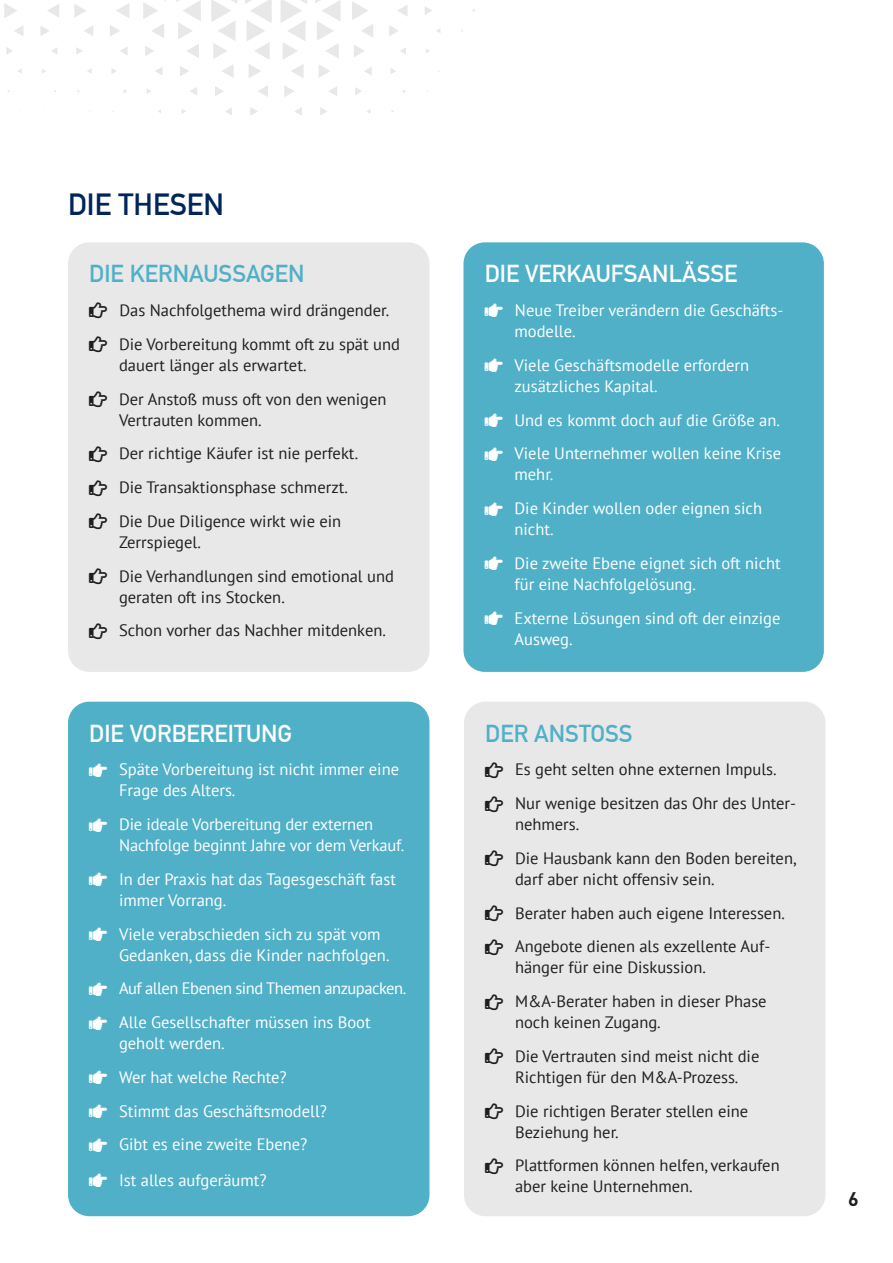
<style>
.page{position:relative;width:893px;height:1263px;background:#fff}
.page>*{position:absolute;margin:0;border:0;box-sizing:border-box;transform-origin:0 0}
.t1{font:700 30px "DIN Alternate";color:#002659}
.t2{font:700 24px "DIN Alternate";color:#fff}
.t3{font:700 24px "DIN Alternate";color:#4fb0c7}
.t4{font:700 19.5px "DIN";color:#1f1f1f}
.t5{font:16.5px/33.8px "PT Sans";color:#1f1f1f}
.t6{font:16.5px/33.8px "PT Sans";color:#fff}
.t7{font:16.5px/33.8px "PT Sans";letter-spacing:-.03em;color:#fff}
</style>
<div class="page">
<svg style="left:425px;top:7px;width:7px;height:8px"></svg>
<svg style="left:397px;top:5px;width:11px;height:11px"></svg>
<svg style="left:389px;top:25px;width:9px;height:11px"></svg>
<svg style="left:401px;top:48px;width:5px;height:6px"></svg>
<svg style="left:352px;top:1px;width:21px;height:37px"></svg>
<svg style="left:391px;top:68px;width:5px;height:6px"></svg>
<svg style="left:354px;top:45px;width:10px;height:12px"></svg>
<svg style="left:365px;top:67px;width:7px;height:8px"></svg>
<svg style="left:355px;top:87px;width:7px;height:8px"></svg>
<svg style="left:315px;top:0;width:26px;height:77px"></svg>
<svg style="left:329px;top:86px;width:8px;height:10px"></svg>
<svg style="left:281px;top:0;width:26px;height:78px"></svg>
<svg style="left:320px;top:108px;width:7px;height:7px"></svg>
<svg style="left:284px;top:86px;width:10px;height:11px"></svg>
<svg style="left:295px;top:107px;width:7px;height:9px"></svg>
<svg style="left:245px;top:0;width:27px;height:78px"></svg>
<svg style="left:258px;top:86px;width:10px;height:11px"></svg>
<svg style="left:211px;top:0;width:26px;height:78px"></svg>
<svg style="left:250px;top:107px;width:8px;height:8px"></svg>
<svg style="left:176px;top:0;width:25px;height:58px"></svg>
<svg style="left:215px;top:86px;width:9px;height:10px"></svg>
<svg style="left:225px;top:108px;width:7px;height:7px"></svg>
<svg style="left:143px;top:0;width:23px;height:38px"></svg>
<svg style="left:180px;top:66px;width:9px;height:10px"></svg>
<svg style="left:190px;top:87px;width:7px;height:8px"></svg>
<svg style="left:116px;top:3px;width:13px;height:15px"></svg>
<svg style="left:145px;top:46px;width:9px;height:10px"></svg>
<svg style="left:155px;top:67px;width:7px;height:8px"></svg>
<svg style="left:110px;top:25px;width:10px;height:11px"></svg>
<svg style="left:120px;top:47px;width:8px;height:8px"></svg>
<svg style="left:147px;top:89px;width:4px;height:5px"></svg>
<svg style="left:74px;top:4px;width:12px;height:13px"></svg>
<svg style="left:84px;top:26px;width:9px;height:10px"></svg>
<svg style="left:111px;top:68px;width:5px;height:6px"></svg>
<svg style="left:47px;top:4px;width:12px;height:13px"></svg>
<svg style="left:76px;top:47px;width:6px;height:7px"></svg>
<svg style="left:88px;top:69px;width:4px;height:4px"></svg>
<svg style="left:40px;top:26px;width:9px;height:10px"></svg>
<svg style="left:52px;top:48px;width:5px;height:6px"></svg>
<svg style="left:4px;top:3px;width:13px;height:15px"></svg>
<svg style="left:14px;top:26px;width:9px;height:10px"></svg>
<svg style="left:6px;top:47px;width:7px;height:7px"></svg>
<svg style="left:18px;top:69px;width:4px;height:4px"></svg>
<div style="left:68px;top:242px;width:361px;height:430px;background:#e8e8e8;border-radius:21px"></div>
<div style="left:68px;top:702px;width:361px;height:514px;background:#4fb0c7;border-radius:21px"></div>
<div style="left:463px;top:242px;width:361px;height:430px;background:#4fb0c7;border-radius:21px"></div>
<div style="left:464px;top:702px;width:361px;height:514px;background:#e8e8e8;border-radius:21px"></div>
<h1 class="t1" style="left:68px;top:181px;width:158px">DIE THESEN</h1>
<h2 class="t3" style="left:89px;top:255px;width:217px">DIE KERNAUSSAGEN</h2>
<p class="t5" style="left:119px;top:293px;width:282px">Das Nachfolgethema wird drängender.<br>Die Vorbereitung kommt oft zu spät und</p>
<p class="t5" style="left:119px;top:348px;width:269px">dauert länger als erwartet.<br>Der Anstoß muss oft von den wenigen</p>
<p class="t5" style="left:119px;top:402px;width:241px">Vertrauten kommen.<br>Der richtige Käufer ist nie perfekt.<br>Die Transaktionsphase schmerzt.<br>Die Due Diligence wirkt wie ein</p>
<p class="t5" style="left:119px;top:525px;width:276px">Zerrspiegel.<br>Die Verhandlungen sind emotional und</p>
<p class="t5" style="left:119px;top:579px;width:268px">geraten oft ins Stocken.<br>Schon vorher das Nachher mitdenken.</p>
<h2 class="t2" style="left:89px;top:715px;width:204px">DIE VORBEREITUNG</h2>
<p class="t6" style="left:119px;top:758px;width:282px;line-height:21px">Späte Vorbereitung ist nicht immer eine<br>Frage des Alters.</p>
<p class="t6" style="left:119px;top:813px;width:287px;line-height:21px">Die ideale Vorbereitung der externen<br>Nachfolge beginnt Jahre vor dem Verkauf.</p>
<p class="t6" style="left:119px;top:868px;width:278px;line-height:21px">In der Praxis hat das Tagesgeschäft fast immer Vorrang.</p>
<p class="t6" style="left:119px;top:923px;width:272px;line-height:21px">Viele verabschieden sich zu spät vom<br>Gedanken, dass die Kinder nachfolgen.</p>
<p class="t7" style="left:119px;top:971px;width:289px">Auf allen Ebenen sind Themen anzupacken.<br>Alle Gesellschafter müssen ins Boot</p>
<p class="t6" style="left:119px;top:1026px;width:209px">geholt werden.<br>Wer hat welche Rechte?<br>Stimmt das Geschäftsmodell?<br>Gibt es eine zweite Ebene?</p>
<p class="t6" style="left:119px;top:1162px;width:149px">Ist alles aufgeräumt?</p>
<h2 class="t2" style="left:485px;top:255px;width:254px">DIE VERKAUFSANLÄSSE</h2>
<p class="t6" style="left:514px;top:299px;width:270px;line-height:21px">Neue Treiber verändern die Geschäfts&shy;modelle.</p>
<p class="t6" style="left:514px;top:354px;width:236px;line-height:21px">Viele Geschäftsmodelle erfordern zusätzliches Kapital.</p>
<p class="t6" style="left:514px;top:402px;width:268px">Und es kommt doch auf die Größe an.<br>Viele Unternehmer wollen keine Krise</p>
<p class="t6" style="left:514px;top:457px;width:249px">mehr.<br>Die Kinder wollen oder eignen sich</p>
<p class="t6" style="left:514px;top:512px;width:268px">nicht.<br>Die zweite Ebene eignet sich oft nicht</p>
<p class="t6" style="left:514px;top:567px;width:267px">für eine Nachfolgelösung.<br>Externe Lösungen sind oft der einzige</p>
<p class="t6" style="left:514px;top:621px;width:60px">Ausweg.</p>
<h2 class="t3" style="left:485px;top:715px;width:149px">DER ANSTOSS</h2>
<p class="t5" style="left:515px;top:752px;width:283px">Es geht selten ohne externen Impuls.<br>Nur wenige besitzen das Ohr des Unter-</p>
<p class="t5" style="left:515px;top:807px;width:283px">nehmers.<br>Die Hausbank kann den Boden bereiten,</p>
<p class="t5" style="left:515px;top:862px;width:271px">darf aber nicht offensiv sein.<br>Berater haben auch eigene Interessen.<br>Angebote dienen als exzellente Auf-</p>
<p class="t5" style="left:515px;top:950px;width:253px">hänger für eine Diskussion.<br>M&amp;A-Berater haben in dieser Phase</p>
<p class="t5" style="left:515px;top:1005px;width:246px">noch keinen Zugang.<br>Die Vertrauten sind meist nicht die</p>
<p class="t5" style="left:515px;top:1060px;width:235px">Richtigen für den M&amp;A-Prozess.<br>Die richtigen Berater stellen eine</p>
<p class="t5" style="left:515px;top:1114px;width:266px">Beziehung her.<br>Plattformen können helfen, verkaufen</p>
<p class="t5" style="left:515px;top:1169px;width:179px">aber keine Unternehmen.</p>
<p class="t4" style="left:848px;top:1186px;width:12px">6</p>
</div>
